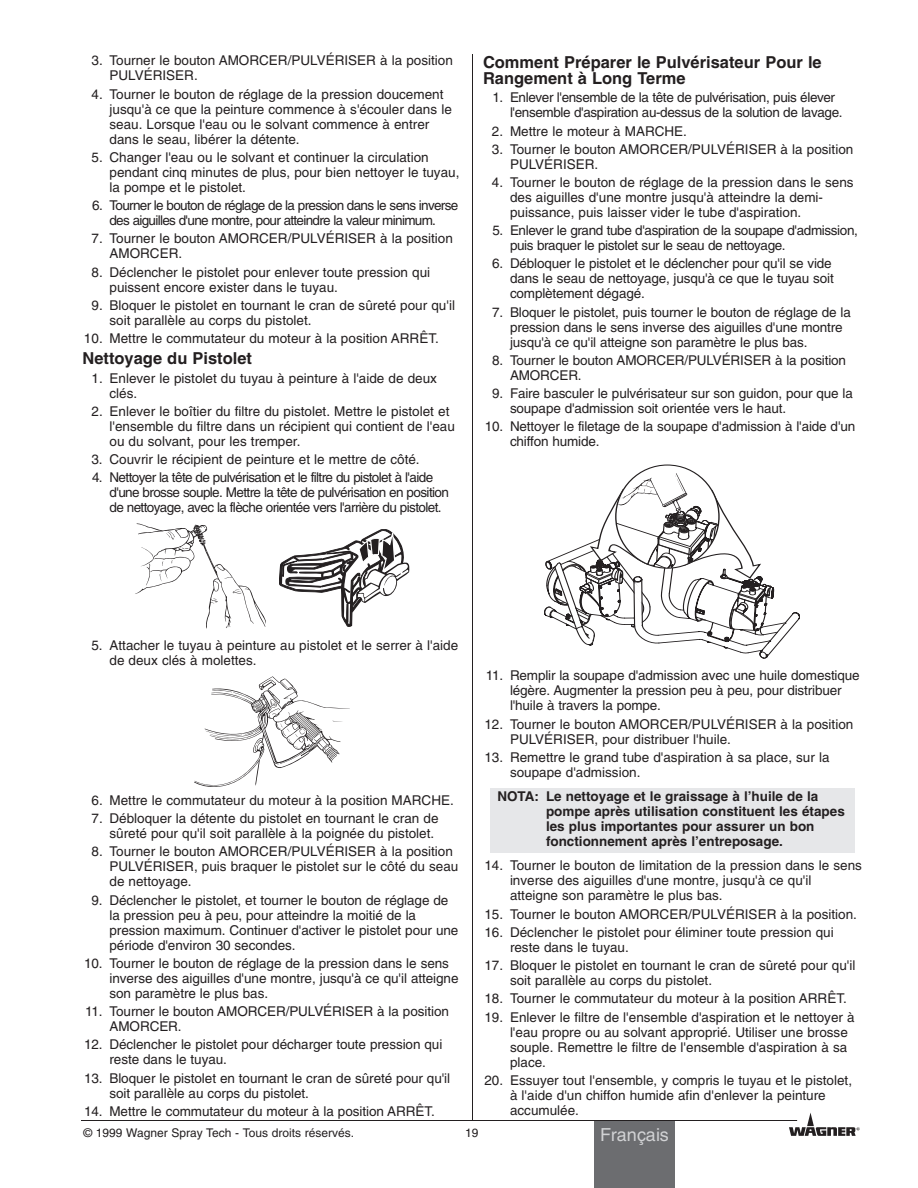
<style>
.page{position:relative;width:918px;height:1188px;background:#fff}
.page>*{position:absolute;margin:0;border:0;box-sizing:border-box;transform-origin:0 0}
.t1{font:18px "Helvetica";color:#d1d2d4}
.t2{font:700 16.5px/16.5px "Helvetica";color:#231f20}
.t3{font:13.5px/15px "Helvetica";color:#231f20}
.t4{font:13.5px/15px "Helvetica";letter-spacing:-.03em;color:#231f20}
.t5{font:13.5px/15px "Helvetica";letter-spacing:-.045em;color:#231f20}
.t6{font:700 13.5px/15px "Helvetica";color:#231f20}
.t7{font:13.5px/15px "Helvetica";letter-spacing:-.05em;color:#231f20;text-align:center}
.t8{font:12px "Helvetica";color:#231f20}
.t9{font:700 2.7px "Helvetica";color:#231f20}
</style>
<div class="page">
<div style="left:594px;top:1120px;width:81px;height:68px;background:#6c6d70"></div>
<svg style="left:194px;top:676px;width:156px;height:111px"></svg>
<svg style="left:279px;top:529px;width:130px;height:98px"></svg>
<svg style="left:135px;top:523px;width:130px;height:105px"></svg>
<div style="left:490px;top:788px;width:365px;height:64px;background:#e6e7e9"></div>
<svg style="left:544px;top:466px;width:256px;height:192px"></svg>
<hr style="left:81px;top:1120px;width:716px;height:1px;background:#231f20">
<hr style="left:472px;top:54px;width:1px;height:1066px;background:#231f20">
<svg style="left:789px;top:1112px;width:70px;height:24px"></svg>
<p class="t3" style="left:109px;top:54px;width:345px;text-indent:-18px">3. Tourner le bouton AMORCER/PULVÉRISER à la position<br>PULVÉRISER.</p>
<p class="t3" style="left:109px;top:88px;width:344px;text-indent:-18px">4. Tourner le bouton de réglage de la pression doucement jusqu'à ce que la peinture commence à s'écouler dans le seau. Lorsque l'eau ou le solvant commence à entrer dans le seau, libérer la détente.</p>
<p class="t3" style="left:109px;top:151px;width:351px;text-indent:-18px">5. Changer l'eau ou le solvant et continuer la circulation pendant cinq minutes de plus, pour bien nettoyer le tuyau, la pompe et le pistolet.</p>
<p class="t7" style="left:92px;top:199px;width:368px">6. Tourner le bouton de réglage de la pression dans le sens inverse des aiguilles d'une montre, pour atteindre la valeur minimum.</p>
<p class="t3" style="left:109px;top:232px;width:345px;text-indent:-18px">7. Tourner le bouton AMORCER/PULVÉRISER à la position<br>AMORCER.</p>
<p class="t3" style="left:109px;top:266px;width:322px;text-indent:-18px">8. Déclencher le pistolet pour enlever toute pression qui puissent encore exister dans le tuyau.</p>
<p class="t3" style="left:109px;top:299px;width:347px;text-indent:-18px">9. Bloquer le pistolet en tournant le cran de sûreté pour qu'il soit parallèle au corps du pistolet.</p>
<p class="t3" style="left:84px;top:332px;width:356px">10. Mettre le commutateur du moteur à la position ARRÊT.</p>
<p class="t2" style="left:82px;top:352px;width:171px">Nettoyage du Pistolet</p>
<p class="t3" style="left:109px;top:372px;width:329px;text-indent:-18px">1. Enlever le pistolet du tuyau à peinture à l'aide de deux clés.</p>
<p class="t3" style="left:109px;top:405px;width:347px;text-indent:-18px">2. Enlever le boîtier du filtre du pistolet. Mettre le pistolet et l'ensemble du filtre dans un récipient qui contient de l'eau ou du solvant, pour les tremper.</p>
<p class="t3" style="left:91px;top:453px;width:330px">3. Couvrir le récipient de peinture et le mettre de côté.</p>
<p class="t5" style="left:109px;top:471px;width:341px;text-indent:-17px">4. Nettoyer la tête de pulvérisation et le filtre du pistolet à l'aide d'une brosse souple. Mettre la tête de pulvérisation en position de nettoyage, avec la flèche orientée vers l'arrière du pistolet.</p>
<p class="t2" style="left:483px;top:55px;width:340px">Comment Préparer le Pulvérisateur Pour le<br>Rangement à Long Terme</p>
<p class="t4" style="left:510px;top:91px;width:334px;text-indent:-18px">1. Enlever l'ensemble de la tête de pulvérisation, puis élever l'ensemble d'aspiration au-dessus de la solution de lavage.</p>
<p class="t3" style="left:492px;top:124px;width:197px">2. Mettre le moteur à MARCHE.</p>
<p class="t3" style="left:510px;top:143px;width:345px;text-indent:-18px">3. Tourner le bouton AMORCER/PULVÉRISER à la position<br>PULVÉRISER.</p>
<p class="t3" style="left:510px;top:176px;width:345px;text-indent:-18px">4. Tourner le bouton de réglage de la pression dans le sens des aiguilles d'une montre jusqu'à atteindre la demi&shy;puissance, puis laisser vider le tube d'aspiration.</p>
<p class="t4" style="left:510px;top:224px;width:349px;text-indent:-18px">5. Enlever le grand tube d'aspiration de la soupape d'admission, puis braquer le pistolet sur le seau de nettoyage.</p>
<p class="t3" style="left:510px;top:257px;width:325px;text-indent:-18px">6. Débloquer le pistolet et le déclencher pour qu'il se vide dans le seau de nettoyage, jusqu'à ce que le tuyau soit complètement dégagé.</p>
<p class="t3" style="left:510px;top:306px;width:342px;text-indent:-18px">7. Bloquer le pistolet, puis tourner le bouton de réglage de la pression dans le sens inverse des aiguilles d'une montre jusqu'à ce qu'il atteigne son paramètre le plus bas.</p>
<p class="t3" style="left:510px;top:354px;width:338px;text-indent:-18px">8. Tourner le bouton AMORCER/PULVÉRISER à la position<br>AMORCER.</p>
<p class="t3" style="left:510px;top:387px;width:344px;text-indent:-18px">9. Faire basculer le pulvérisateur sur son guidon, pour que la soupape d'admission soit orientée vers le haut.</p>
<p class="t3" style="left:510px;top:420px;width:347px;text-indent:-25px">10. Nettoyer le filetage de la soupape d'admission à l'aide d'un chiffon humide.</p>
<p class="t3" style="left:109px;top:639px;width:350px;text-indent:-18px">5. Attacher le tuyau à peinture au pistolet et le serrer à l'aide de deux clés à molettes.</p>
<p class="t3" style="left:91px;top:794px;width:364px">6. Mettre le commutateur du moteur à la position MARCHE.</p>
<p class="t3" style="left:109px;top:812px;width:331px;text-indent:-18px">7. Débloquer la détente du pistolet en tournant le cran de sûreté pour qu'il soit parallèle à la poignée du pistolet.</p>
<p class="t3" style="left:109px;top:845px;width:350px;text-indent:-18px">8. Tourner le bouton AMORCER/PULVÉRISER à la position<br>PULVÉRISER, puis braquer le pistolet sur le côté du seau de nettoyage.</p>
<p class="t3" style="left:109px;top:894px;width:350px;text-indent:-18px">9. Déclencher le pistolet, et tourner le bouton de réglage de la pression peu à peu, pour atteindre la moitié de la pression maximum. Continuer d'activer le pistolet pour une période d'environ 30 secondes.</p>
<p class="t3" style="left:109px;top:957px;width:351px;text-indent:-25px">10. Tourner le bouton de réglage de la pression dans le sens inverse des aiguilles d'une montre, jusqu'à ce qu'il atteigne son paramètre le plus bas.</p>
<p class="t3" style="left:109px;top:1005px;width:341px;text-indent:-24px">11. Tourner le bouton AMORCER/PULVÉRISER à la position<br>AMORCER.</p>
<p class="t3" style="left:109px;top:1038px;width:334px;text-indent:-25px">12. Déclencher le pistolet pour décharger toute pression qui reste dans le tuyau.</p>
<p class="t3" style="left:109px;top:1072px;width:342px;text-indent:-25px">13. Bloquer le pistolet en tournant le cran de sûreté pour qu'il soit parallèle au corps du pistolet.</p>
<p class="t3" style="left:84px;top:1105px;width:352px">14. Mettre le commutateur du moteur à la position ARRÊT.</p>
<p class="t3" style="left:510px;top:669px;width:351px;text-indent:-24px">11. Remplir la soupape d'admission avec une huile domestique légère. Augmenter la pression peu à peu, pour distribuer l'huile à travers la pompe.</p>
<p class="t3" style="left:510px;top:718px;width:345px;text-indent:-26px">12. Tourner le bouton AMORCER/PULVÉRISER à la position<br>PULVÉRISER, pour distribuer l'huile.</p>
<p class="t3" style="left:510px;top:751px;width:321px;text-indent:-26px">13. Remettre le grand tube d'aspiration à sa place, sur la soupape d'admission.</p>
<p class="t6" style="left:546px;top:790px;width:300px;text-indent:-49px">NOTA: Le nettoyage et le graissage à l’huile de la pompe après utilisation constituent les étapes les plus importantes pour assurer un bon fonctionnement après l’entreposage.</p>
<p class="t3" style="left:510px;top:859px;width:353px;text-indent:-26px">14. Tourner le bouton de limitation de la pression dans le sens inverse des aiguilles d'une montre, jusqu'à ce qu'il atteigne son paramètre le plus bas.</p>
<p class="t3" style="left:484px;top:908px;width:374px">15. Tourner le bouton AMORCER/PULVÉRISER à la position.</p>
<p class="t3" style="left:510px;top:926px;width:325px;text-indent:-26px">16. Déclencher le pistolet pour éliminer toute pression qui reste dans le tuyau.</p>
<p class="t3" style="left:510px;top:959px;width:347px;text-indent:-26px">17. Bloquer le pistolet en tournant le cran de sûreté pour qu'il soit parallèle au corps du pistolet.</p>
<p class="t3" style="left:484px;top:992px;width:364px">18. Tourner le commutateur du moteur à la position ARRÊT.</p>
<p class="t3" style="left:510px;top:1011px;width:346px;text-indent:-26px">19. Enlever le filtre de l'ensemble d'aspiration et le nettoyer à l'eau propre ou au solvant approprié. Utiliser une brosse souple. Remettre le filtre de l'ensemble d'aspiration à sa place.</p>
<p class="t3" style="left:510px;top:1074px;width:344px;text-indent:-26px">20. Essuyer tout l'ensemble, y compris le tuyau et le pistolet, à l'aide d'un chiffon humide afin d'enlever la peinture accumulée.</p>
<p class="t8" style="left:83px;top:1128px;width:272px">© 1999 Wagner Spray Tech - Tous droits réservés.</p>
<p class="t8" style="left:465px;top:1128px;width:15px">19</p>
<p class="t9" style="left:857px;top:1128px;width:3px">R</p>
<h1 class="t1" style="left:600px;top:1128px;width:70px">Français</h1>
</div>
